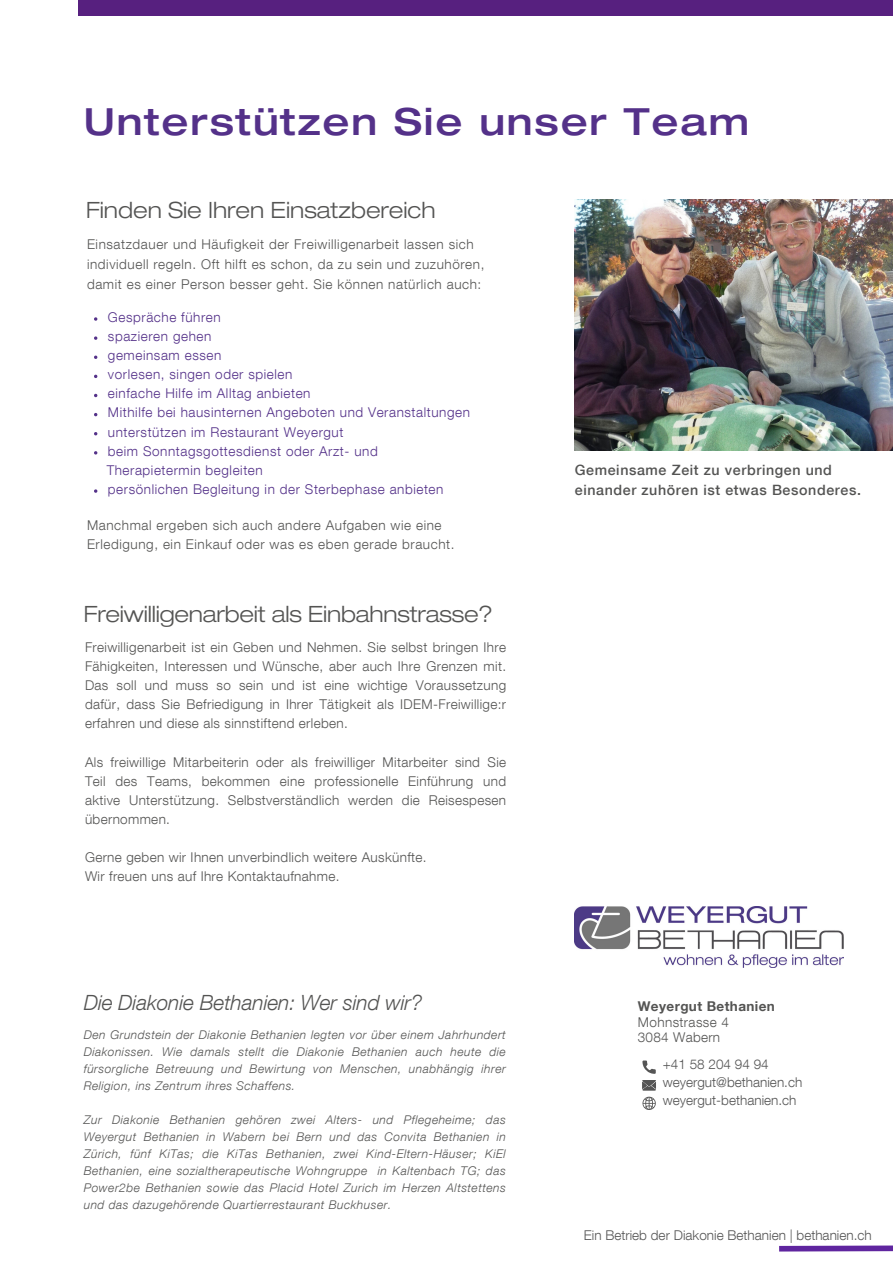
<style>
.page{position:relative;width:893px;height:1264px;background:#fff}
.page>*{position:absolute;margin:0;border:0;box-sizing:border-box;transform-origin:0 0}
.t1{font:500 expanded 37.5px "Helvetica Neue LT Std";letter-spacing:.05em;color:#543189}
.t2{font:300 expanded 22.5px "Helvetica Neue LT Std";letter-spacing:-.005em;color:#545453}
.t3{font:italic 300 21px "Helvetica Neue LT Com";letter-spacing:-.005em;color:#545453}
.t4{font:500 14.25px/20.2px "Helvetica Neue LT Com";letter-spacing:.045em;color:#545453}
.t5{font:300 13.5px/19px "Helvetica Neue LT Com";letter-spacing:.045em;color:#545453;text-align:justify}
.t6{font:300 13.5px "Helvetica Neue LT Com";letter-spacing:.045em;color:#543189}
.t7{font:300 13.5px/18px "Helvetica Neue LT Com";color:#555}
.t8{font:300 13.5px "Helvetica Neue LT Com";letter-spacing:.025em;color:#545453}
.t9{font:700 13.5px "Helvetica Neue LT Com";letter-spacing:.03em;color:#545453}
.t10{font:italic 300 12px/17px "Helvetica Neue LT Com";letter-spacing:.04em;color:#545453;text-align:justify}
</style>
<div class="page">
<div style="left:78px;top:0;width:814px;height:16px;background:#57207f"></div>
<img style="left:574px;top:200px;width:318px;height:250px">
<svg style="left:642px;top:1060px;width:13px;height:13px"></svg>
<svg style="left:642px;top:1080px;width:14px;height:10px"></svg>
<svg style="left:642px;top:1096px;width:13px;height:13px"></svg>
<img style="left:574px;top:906px;width:269px;height:61px">
<svg style="left:779px;top:1245px;width:113px;height:7px"></svg>
<svg style="left:94px;top:317px;width:3px;height:4px"></svg>
<svg style="left:94px;top:336px;width:3px;height:4px"></svg>
<svg style="left:94px;top:355px;width:3px;height:4px"></svg>
<svg style="left:94px;top:489px;width:3px;height:4px"></svg>
<p class="t1" style="left:84px;top:108px;width:666px">Unterstützen Sie unser Team</p>
<p class="t2" style="left:86px;top:202px;width:351px">Finden Sie Ihren Einsatzbereich</p>
<p class="t5" style="left:87px;top:236px;width:399px;line-height:19.8px;text-align:left">Einsatzdauer und Häufigkeit der Freiwilligenarbeit lassen sich individuell regeln. Oft hilft es schon, da zu sein und zuzuhören, damit es einer Person besser geht. Sie können natürlich auch:</p>
<p class="t6" style="left:108px;top:312px;width:114px">Gespräche führen</p>
<p class="t6" style="left:108px;top:331px;width:105px">spazieren gehen</p>
<p class="t6" style="left:108px;top:350px;width:115px">gemeinsam essen</p>
<p class="t6" style="left:108px;top:369px;width:186px">vorlesen, singen oder spielen</p>
<p class="t6" style="left:108px;top:388px;width:204px">einfache Hilfe im Alltag anbieten</p>
<p class="t6" style="left:108px;top:408px;width:363px">Mithilfe bei hausinternen Angeboten und Veranstaltungen</p>
<p class="t6" style="left:108px;top:427px;width:237px">unterstützen im Restaurant Weyergut</p>
<p class="t6" style="left:108px;top:446px;width:271px">beim Sonntagsgottesdienst oder Arzt- und</p>
<p class="t6" style="left:108px;top:484px;width:337px">persönlichen Begleitung in der Sterbephase anbieten</p>
<p class="t6" style="left:107px;top:465px;width:158px">Therapietermin begleiten</p>
<p class="t5" style="left:87px;top:517px;width:369px;line-height:19.8px">Manchmal ergeben sich auch andere Aufgaben wie eine<br>Erledigung, ein Einkauf oder was es eben gerade braucht.</p>
<p class="t2" style="left:84px;top:606px;width:411px">Freiwilligenarbeit als Einbahnstrasse?</p>
<p class="t5" style="left:85px;top:639px;width:422px">Freiwilligenarbeit ist ein Geben und Nehmen. Sie selbst bringen Ihre Fähigkeiten, Interessen und Wünsche, aber auch Ihre Grenzen mit.<br>Das soll und muss so sein und ist eine wichtige Voraussetzung dafür, dass Sie Befriedigung in Ihrer Tätigkeit als IDEM-Freiwillige:r erfahren und diese als sinnstiftend erleben.</p>
<p class="t5" style="left:85px;top:754px;width:422px">Als freiwillige Mitarbeiterin oder als freiwilliger Mitarbeiter sind Sie Teil des Teams, bekommen eine professionelle Einführung und aktive Unterstützung. Selbstverständlich werden die Reisespesen übernommen.</p>
<p class="t8" style="left:85px;top:852px;width:343px">Gerne geben wir Ihnen unverbindlich weitere Auskünfte.</p>
<p class="t8" style="left:85px;top:871px;width:256px">Wir freuen uns auf Ihre Kontaktaufnahme.</p>
<p class="t4" style="left:574px;top:461px;width:287px">Gemeinsame Zeit zu verbringen und einander zuhören ist etwas Besonderes.</p>
<p class="t3" style="left:84px;top:995px;width:340px">Die Diakonie Bethanien: Wer sind wir?</p>
<p class="t9" style="left:637px;top:1001px;width:139px">Weyergut Bethanien</p>
<p class="t5" style="left:637px;top:1014px;width:93px">Mohnstrasse 4</p>
<p class="t8" style="left:637px;top:1032px;width:84px">3084 Wabern</p>
<p class="t7" style="left:662px;top:1057px;width:141px">+41 58 204 94 94 weyergut@bethanien.ch weyergut-bethanien.ch</p>
<p class="t10" style="left:84px;top:1027px;width:423px">Den Grundstein der Diakonie Bethanien legten vor über einem Jahrhundert Diakonissen. Wie damals stellt die Diakonie Bethanien auch heute die fürsorgliche Betreuung und Bewirtung von Menschen, unabhängig ihrer Religion, ins Zentrum ihres Schaffens.</p>
<p class="t10" style="left:84px;top:1112px;width:423px">Zur Diakonie Bethanien gehören zwei Alters- und Pflegeheime; das Weyergut Bethanien in Wabern bei Bern und das Convita Bethanien in Zürich, fünf KiTas; die KiTas Bethanien, zwei Kind-Eltern-Häuser; KiEl Bethanien, eine sozialtherapeutische Wohngruppe in Kaltenbach TG; das Power2be Bethanien sowie das Placid Hotel Zurich im Herzen Altstettens und das dazugehörende Quartierrestaurant Buckhuser.</p>
<p class="t7" style="left:583px;top:1227px;width:289px">Ein Betrieb der Diakonie Bethanien | bethanien.ch</p>
</div>
